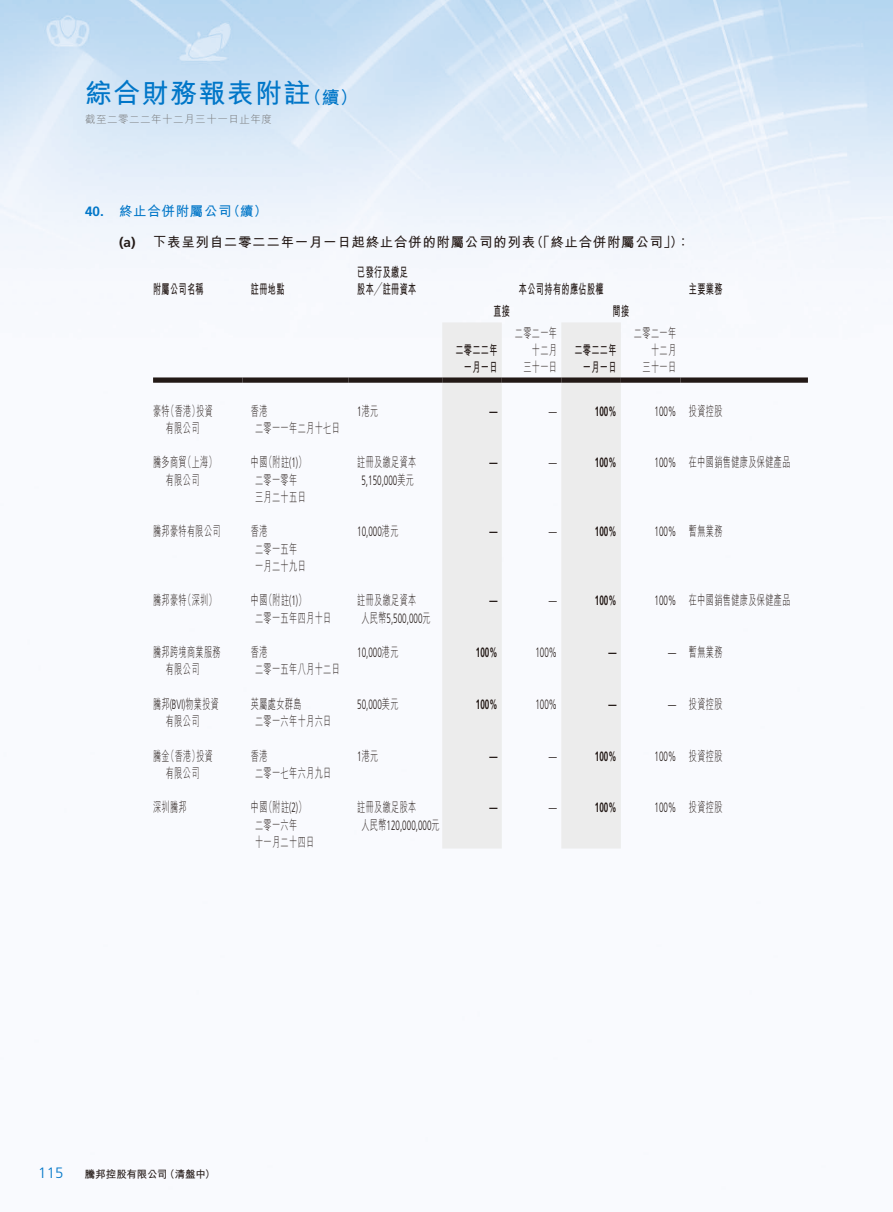
<style>
.page{position:relative;width:893px;height:1212px;background:#fff}
.page>*{position:absolute;margin:0;border:0;box-sizing:border-box;transform-origin:0 0}
.t1{font:700 27px "M Hei HK";letter-spacing:.05em;color:#0076c8}
.t2{font:700 18px "M Hei HK";color:#0076c8}
.t3{font:300 15px "Frutiger LT Std";color:#0076c8}
.t4{font:300 13.5px/17.2px "M Hei HK";letter-spacing:.05em;color:#231916;scale:.6 1}
.t5{font:300 13.5px "Frutiger LT Std";color:#231916;scale:.6 1}
.t6{font:700 13.5px/17.2px "M Hei HK";letter-spacing:.05em;color:#231916;text-align:right;scale:.6 1}
.t7{font:700 13.5px "M Hei HK";letter-spacing:.05em;color:#231916}
.t8{font:700 13.5px "Frutiger LT Std";color:#231916;scale:.6 1}
.t9{font:700 13.5px "M Hei HK";letter-spacing:.05em;color:#0076c8}
.t10{font:700 13.5px "Frutiger LT Std";color:#0076c8}
.t11{font:700 13.5px "Frutiger LT Std";color:#231916}
.t12{font:300 10.5px "M Hei HK";letter-spacing:.05em;color:#727272}
.t13{font:700 10.5px "M Hei HK";letter-spacing:-.015em;color:#231916}
.s1{font-family:"Frutiger LT Std"}
.s2{font-family:"M Hei HK"}
</style>
<div class="page">
<img style="left:0;top:0;width:893px;height:849px">
<svg style="left:442px;top:322px;width:179px;height:526px;fill:#ececec"></svg>
<div style="left:153px;top:377px;width:89px;height:6px;background:#231916"></div>
<div style="left:242px;top:377px;width:107px;height:6px;background:#231916"></div>
<div style="left:349px;top:377px;width:93px;height:6px;background:#231916"></div>
<div style="left:442px;top:377px;width:60px;height:6px;background:#231916"></div>
<div style="left:502px;top:377px;width:59px;height:6px;background:#231916"></div>
<div style="left:561px;top:377px;width:60px;height:6px;background:#231916"></div>
<div style="left:621px;top:377px;width:59px;height:6px;background:#231916"></div>
<div style="left:680px;top:377px;width:128px;height:6px;background:#231916"></div>
<h1 class="t1" style="left:85px;top:73px;width:227px">綜合財務報表附註</h1>
<h2 class="t2" style="left:304px;top:84px;width:55px">（續(</h2>
<p class="t12" style="left:85px;top:114px;width:188px">截至二零二二年十二月三十一日止年度</p>
<p class="t10" style="left:85px;top:204px;width:20px">40.</p>
<p class="t9" style="left:119px;top:201px;width:114px">終止合併附屬公司</p>
<p class="t9" style="left:227px;top:201px;width:42px">（續(</p>
<p class="t11" style="left:119px;top:235px;width:18px">a( )</p>
<p class="t7" style="left:153px;top:232px;width:384px">下表呈列自二零二二年一月一日起終止合併的附屬公司的列表</p>
<p class="t7" style="left:530px;top:232px;width:161px">（「終止合併附屬公司 ：(「</p>
<p class="t6" style="left:153px;top:280px;width:86px">附屬公司名稱</p>
<p class="t6" style="left:251px;top:280px;width:58px">註冊地點</p>
<p class="t6" style="left:357px;top:262px;width:86px">已發行及繳足</p>
<p class="t6" style="left:357px;top:280px;width:100px">股本╱註冊資本</p>
<p class="t6" style="left:519px;top:280px;width:143px">本公司持有的應佔股權</p>
<p class="t6" style="left:493px;top:301px;width:29px">直接</p>
<p class="t6" style="left:455px;top:340px;width:72px">二零二二年一月一日</p>
<p class="t4" style="left:515px;top:324px;width:72px;text-align:right">二零二一年十二月<br>三十一日</p>
<p class="t6" style="left:612px;top:301px;width:29px">間接</p>
<p class="t6" style="left:574px;top:340px;width:72px">二零二二年一月一日</p>
<p class="t4" style="left:634px;top:324px;width:72px;text-align:right">二零二一年十二月<br>三十一日</p>
<p class="t6" style="left:689px;top:280px;width:58px">主要業務</p>
<p class="t4" style="left:167px;top:402px;width:79px">（香港 投資</p>
<p class="t4" style="left:191px;top:402px;width:15px">）</p>
<p class="t4" style="left:166px;top:402px;width:58px;text-indent:-13px">豪特<br>有限公司</p>
<p class="t4" style="left:255px;top:402px;width:143px;text-indent:-4px">香港<br>二零一一年二月十七日</p>
<p class="t4" style="left:689px;top:402px;width:58px">投資控股</p>
<p class="t4" style="left:357px;top:402px;width:37px"><span class="s1">1</span>港元</p>
<p class="t8" style="left:595px;top:403px;width:38px">100%</p>
<p class="t5" style="left:654px;top:403px;width:38px">100%</p>
<p class="t8" style="left:489px;top:403px;width:15px">—</p>
<p class="t5" style="left:549px;top:403px;width:15px">—</p>
<p class="t4" style="left:184px;top:453px;width:56px">（上海(</p>
<p class="t4" style="left:166px;top:453px;width:58px;text-indent:-13px">騰多商貿<br>有限公司</p>
<p class="t4" style="left:264px;top:453px;width:71px">（附註 (<span class="s1">(1)</span></p>
<p class="t4" style="left:255px;top:453px;width:86px;text-indent:-4px">中國<br>二零一零年三月二十五日</p>
<p class="t4" style="left:357px;top:453px;width:100px">註冊及繳足資本</p>
<p class="t5" style="left:361px;top:472px;width:89px">5,150,000<span class="s2">美元</span></p>
<p class="t8" style="left:489px;top:455px;width:15px">—</p>
<p class="t5" style="left:549px;top:455px;width:15px">—</p>
<p class="t8" style="left:595px;top:455px;width:38px">100%</p>
<p class="t5" style="left:654px;top:455px;width:38px">100%</p>
<p class="t4" style="left:689px;top:453px;width:171px">在中國銷售健康及保健產品</p>
<p class="t4" style="left:153px;top:522px;width:114px">騰邦豪特有限公司</p>
<p class="t4" style="left:251px;top:522px;width:29px">香港</p>
<p class="t5" style="left:357px;top:524px;width:70px">10,000<span class="s2">港元</span></p>
<p class="t8" style="left:489px;top:524px;width:15px">—</p>
<p class="t5" style="left:549px;top:524px;width:15px">—</p>
<p class="t8" style="left:595px;top:524px;width:38px">100%</p>
<p class="t5" style="left:654px;top:524px;width:38px">100%</p>
<p class="t4" style="left:689px;top:522px;width:58px">暫無業務</p>
<p class="t4" style="left:255px;top:540px;width:86px">二零一五年一月二十九日</p>
<p class="t4" style="left:184px;top:591px;width:56px">（深圳）</p>
<p class="t4" style="left:153px;top:591px;width:58px">騰邦豪特</p>
<p class="t4" style="left:264px;top:591px;width:71px">（附註 (<span class="s1">(1)</span></p>
<p class="t4" style="left:251px;top:591px;width:29px">中國</p>
<p class="t4" style="left:255px;top:609px;width:128px">二零一五年四月十日</p>
<p class="t4" style="left:357px;top:591px;width:100px">註冊及繳足資本</p>
<p class="t5" style="left:361px;top:610px;width:117px"><span class="s2">人民幣</span>5,500,000<span class="s2">元</span></p>
<p class="t8" style="left:489px;top:593px;width:15px">—</p>
<p class="t5" style="left:549px;top:593px;width:15px">—</p>
<p class="t8" style="left:595px;top:593px;width:38px">100%</p>
<p class="t5" style="left:654px;top:593px;width:38px">100%</p>
<p class="t4" style="left:689px;top:591px;width:171px">在中國銷售健康及保健產品</p>
<p class="t4" style="left:166px;top:643px;width:93px;text-indent:-13px">騰邦跨境商業服務有限公司</p>
<p class="t4" style="left:255px;top:643px;width:143px;text-indent:-4px">香港<br>二零一五年八月十二日</p>
<p class="t4" style="left:689px;top:643px;width:58px">暫無業務</p>
<p class="t5" style="left:357px;top:645px;width:70px">10,000<span class="s2">港元</span></p>
<p class="t8" style="left:476px;top:644px;width:38px">100%</p>
<p class="t5" style="left:535px;top:645px;width:38px">100%</p>
<p class="t8" style="left:608px;top:644px;width:15px">—</p>
<p class="t5" style="left:668px;top:645px;width:15px">—</p>
<p class="t5" style="left:357px;top:696px;width:70px">50,000<span class="s2">美元</span></p>
<p class="t4" style="left:153px;top:695px;width:111px;text-align:center">騰邦<span class="s1">(BVI)</span>物業投資有限公司</p>
<p class="t4" style="left:255px;top:695px;width:128px;text-indent:-4px">英屬處女群島<br>二零一六年十月六日</p>
<p class="t4" style="left:689px;top:695px;width:58px">投資控股</p>
<p class="t8" style="left:476px;top:696px;width:38px">100%</p>
<p class="t5" style="left:535px;top:696px;width:38px">100%</p>
<p class="t8" style="left:608px;top:696px;width:15px">—</p>
<p class="t5" style="left:668px;top:696px;width:15px">—</p>
<p class="t4" style="left:167px;top:747px;width:79px">（香港 投資</p>
<p class="t4" style="left:191px;top:747px;width:15px">）</p>
<p class="t4" style="left:166px;top:747px;width:58px;text-indent:-13px">騰金<br>有限公司</p>
<p class="t4" style="left:255px;top:747px;width:128px;text-indent:-4px">香港<br>二零一七年六月九日</p>
<p class="t4" style="left:689px;top:747px;width:58px">投資控股</p>
<p class="t4" style="left:357px;top:747px;width:37px"><span class="s1">1</span>港元</p>
<p class="t8" style="left:595px;top:748px;width:38px">100%</p>
<p class="t5" style="left:654px;top:748px;width:38px">100%</p>
<p class="t8" style="left:489px;top:748px;width:15px">—</p>
<p class="t5" style="left:549px;top:748px;width:15px">—</p>
<p class="t4" style="left:153px;top:798px;width:58px">深圳騰邦</p>
<p class="t4" style="left:264px;top:798px;width:71px">（附註 (<span class="s1">(2)</span></p>
<p class="t4" style="left:251px;top:798px;width:29px">中國</p>
<p class="t4" style="left:255px;top:816px;width:100px">二零一六年<br>十一月二十四日</p>
<p class="t4" style="left:357px;top:798px;width:100px">註冊及繳足股本</p>
<p class="t5" style="left:361px;top:817px;width:132px"><span class="s2">人民幣</span>120,000,000<span class="s2">元</span></p>
<p class="t8" style="left:489px;top:800px;width:15px">—</p>
<p class="t5" style="left:549px;top:800px;width:15px">—</p>
<p class="t8" style="left:595px;top:800px;width:38px">100%</p>
<p class="t5" style="left:654px;top:800px;width:38px">100%</p>
<p class="t4" style="left:689px;top:798px;width:58px">投資控股</p>
<p class="t3" style="left:38px;top:1164px;width:27px">115</p>
<p class="t13" style="left:85px;top:1167px;width:84px">騰邦控股有限公司</p>
<p class="t13" style="left:164px;top:1167px;width:52px">（清盤中(</p>
</div>
